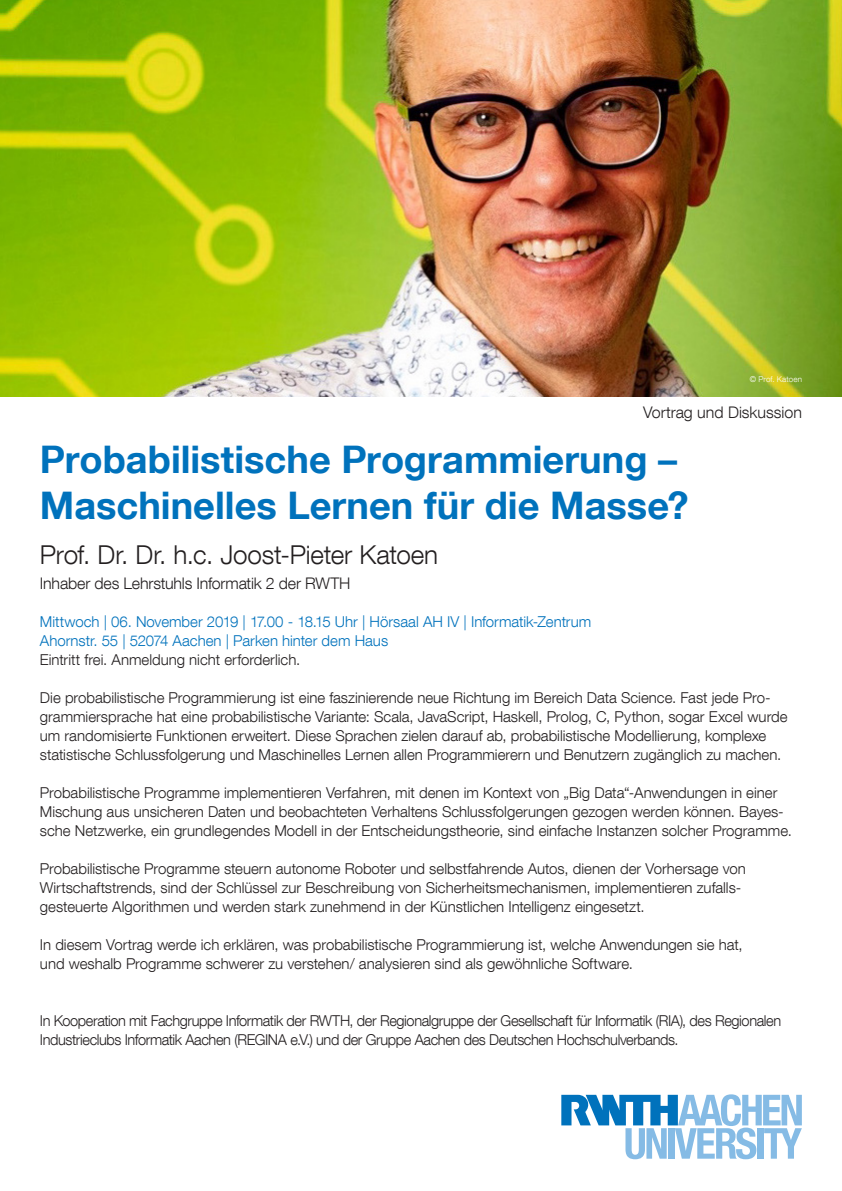
<style>
.page{position:relative;width:842px;height:1191px;background:#fff}
.page>*{position:absolute;margin:0;border:0;box-sizing:border-box;transform-origin:0 0}
.t1{font:700 38px/45.6px "Helvetica Neue LT Com";color:#0072bc}
.t2{font:300 26px "Helvetica Neue LT Com";letter-spacing:-.01em;color:#231f20}
.t3{font:300 16px "Helvetica Neue LT Com";letter-spacing:-.01em;color:#231f20}
.t4{font:300 15px/19px "Helvetica Neue LT Com";color:#231f20}
.t5{font:300 15px/19px "Helvetica Neue LT Com";letter-spacing:-.025em;color:#231f20}
.t6{font:300 15px/19px "Helvetica Neue LT Com";color:#0072bc}
.t7{font:300 8px "Helvetica Neue LT Com";letter-spacing:.005em;color:#fff}
</style>
<div class="page">
<img style="left:0;top:0;width:842px;height:397px">
<svg style="left:561px;top:1094px;width:241px;height:65px"></svg>
<p class="t7" style="left:750px;top:374px;width:54px">© Prof. Katoen</p>
<p class="t3" style="left:643px;top:403px;width:160px">Vortrag und Diskussion</p>
<h1 class="t1" style="left:40px;top:436px;width:650px">Probabilistische Programmierung –<br>Maschinelles Lernen für die Masse?</h1>
<h2 class="t2" style="left:40px;top:539px;width:400px">Prof. Dr. Dr. h.c. Joost-Pieter Katoen</h2>
<p class="t3" style="left:40px;top:573px;width:312px">Inhaber des Lehrstuhls Informatik 2 der RWTH</p>
<p class="t6" style="left:40px;top:611px;width:553px">Mittwoch | 06. November 2019 | 17.00 - 18.15 Uhr | Hörsaal AH IV | Informatik-Zentrum<br>Ahornstr. 55 | 52074 Aachen | Parken hinter dem Haus</p>
<p class="t4" style="left:40px;top:649px;width:262px">Eintritt frei. Anmeldung nicht erforderlich.</p>
<p class="t4" style="left:40px;top:687px;width:749px">Die probabilistische Programmierung ist eine faszinierende neue Richtung im Bereich Data Science. Fast jede Pro&shy;grammiersprache hat eine probabilistische Variante: Scala, JavaScript, Haskell, Prolog, C, Python, sogar Excel wurde um randomisierte Funktionen erweitert. Diese Sprachen zielen darauf ab, probabilistische Modellierung, komplexe statistische Schlussfolgerung und Maschinelles Lernen allen Programmierern und Benutzern zugänglich zu machen.</p>
<p class="t4" style="left:40px;top:782px;width:753px">Probabilistische Programme implementieren Verfahren, mit denen im Kontext von „Big Data“-Anwendungen in einer<br>Mischung aus unsicheren Daten und beobachteten Verhaltens Schlussfolgerungen gezogen werden können. Bayes&shy;sche Netzwerke, ein grundlegendes Modell in der Entscheidungstheorie, sind einfache Instanzen solcher Programme.</p>
<p class="t4" style="left:40px;top:858px;width:707px">Probabilistische Programme steuern autonome Roboter und selbstfahrende Autos, dienen der Vorhersage von<br>Wirtschaftstrends, sind der Schlüssel zur Beschreibung von Sicherheitsmechanismen, implementieren zufalls&shy;gesteuerte Algorithmen und werden stark zunehmend in der Künstlichen Intelligenz eingesetzt.</p>
<p class="t4" style="left:40px;top:934px;width:704px">In diesem Vortrag werde ich erklären, was probabilistische Programmierung ist, welche Anwendungen sie hat, und weshalb Programme schwerer zu verstehen/ analysieren sind als gewöhnliche Software.</p>
<p class="t5" style="left:40px;top:1010px;width:743px">In Kooperation mit Fachgruppe Informatik der RWTH, der Regionalgruppe der Gesellschaft für Informatik (RIA), des Regionalen<br>Industrieclubs Informatik Aachen (REGINA e.V.) und der Gruppe Aachen des Deutschen Hochschulverbands.</p>
</div>
